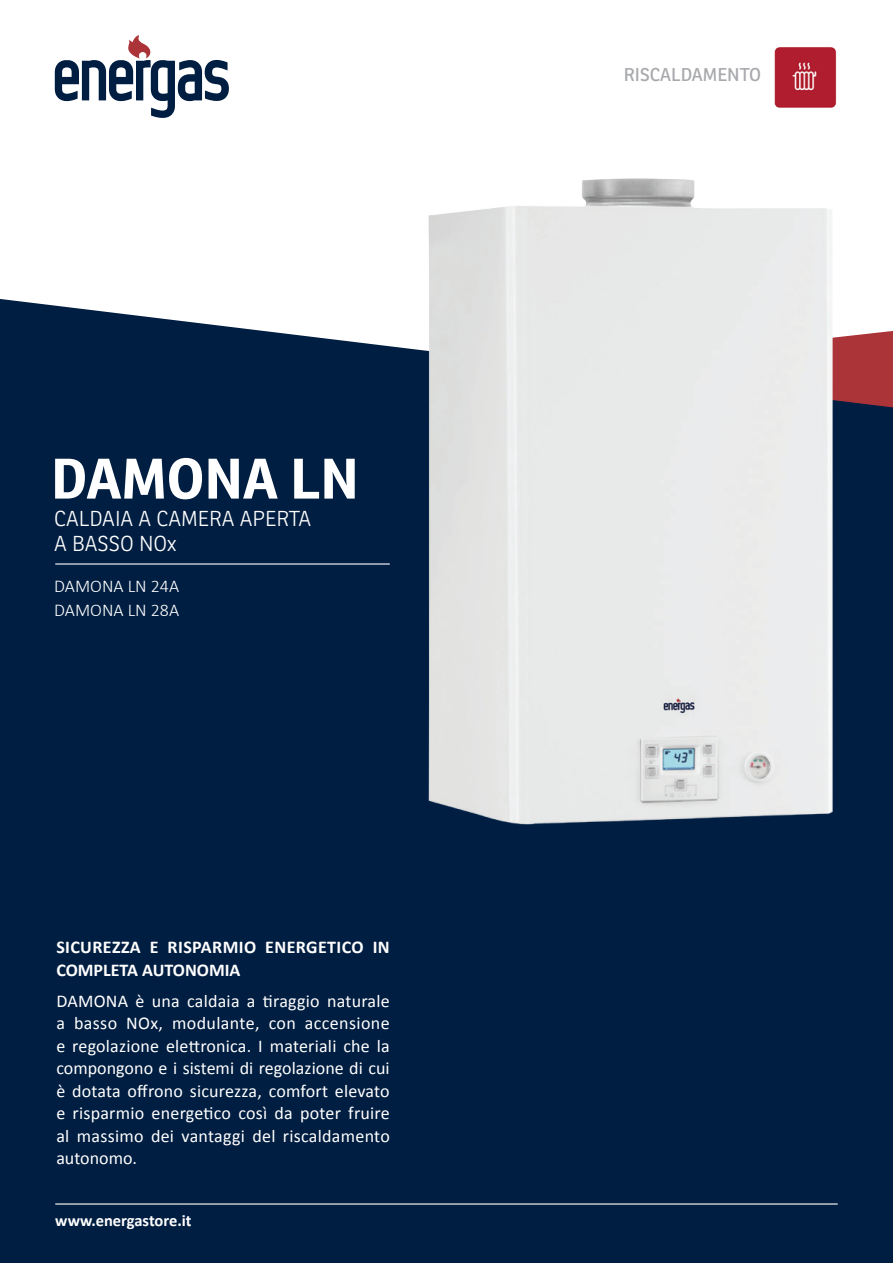
<style>
.page{position:relative;width:893px;height:1263px;background:#fff}
.page>*{position:absolute;margin:0;border:0;box-sizing:border-box;transform-origin:0 0}
.t1{font:700 55.5px "Ronnia";color:#fff}
.t2{font:300 21px/25.2px "Ronnia";color:#fff}
.TESTO_COPERTINA{font:18px/22.5px "Calibri";letter-spacing:.015em;color:#fff;text-align:justify}
.TESTO_COPERTINA-2{font:700 18px/22.5px "Calibri";letter-spacing:.02em;color:#fff}
.t3{font:300 18px "Calibri";color:#fff}
.t4{font:18px "Ronnia";color:#a8a9ad}
.t5{font:700 16.5px "Calibri";color:#fff}
</style>
<div class="page">
<div style="left:0;top:299px;width:893px;height:964px;background:#001e41"></div>
<hr style="left:55px;top:1203px;width:783px;height:1px;background:#fff">
<hr style="left:55px;top:563px;width:335px;height:2px;background:#fff">
<svg style="left:55px;top:35px;width:174px;height:83px"></svg>
<img style="left:774px;top:47px;width:63px;height:61px">
<img style="left:424px;top:178px;width:414px;height:649px">
<p class="t1" style="left:51px;top:443px;width:309px">DAMONA LN</p>
<p class="t2" style="left:54px;top:506px;width:258px">CALDAIA A CAMERA APERTA<br>A BASSO NOx</p>
<p class="t3" style="left:54px;top:575px;width:127px">DAMONA LN 24A</p>
<p class="t3" style="left:54px;top:599px;width:127px">DAMONA LN 28A</p>
<p class="TESTO_COPERTINA-2" style="left:56px;top:936px;width:335px">SICUREZZA E RISPARMIO ENERGETICO IN<br>COMPLETA AUTONOMIA</p>
<p class="TESTO_COPERTINA" style="left:56px;top:989px;width:335px">DAMONA è una caldaia a tiraggio naturale a basso NOx, modulante, con accensione e regolazione elettronica. I materiali che la compongono e i sistemi di regolazione di cui è dotata offrono sicurezza, comfort elevato e risparmio energetico così da poter fruire al massimo dei vantaggi del riscaldamento autonomo.</p>
<p class="t5" style="left:55px;top:1210px;width:138px">www.energastore.it</p>
<p class="t4" style="left:624px;top:63px;width:139px">RISCALDAMENTO</p>
</div>
